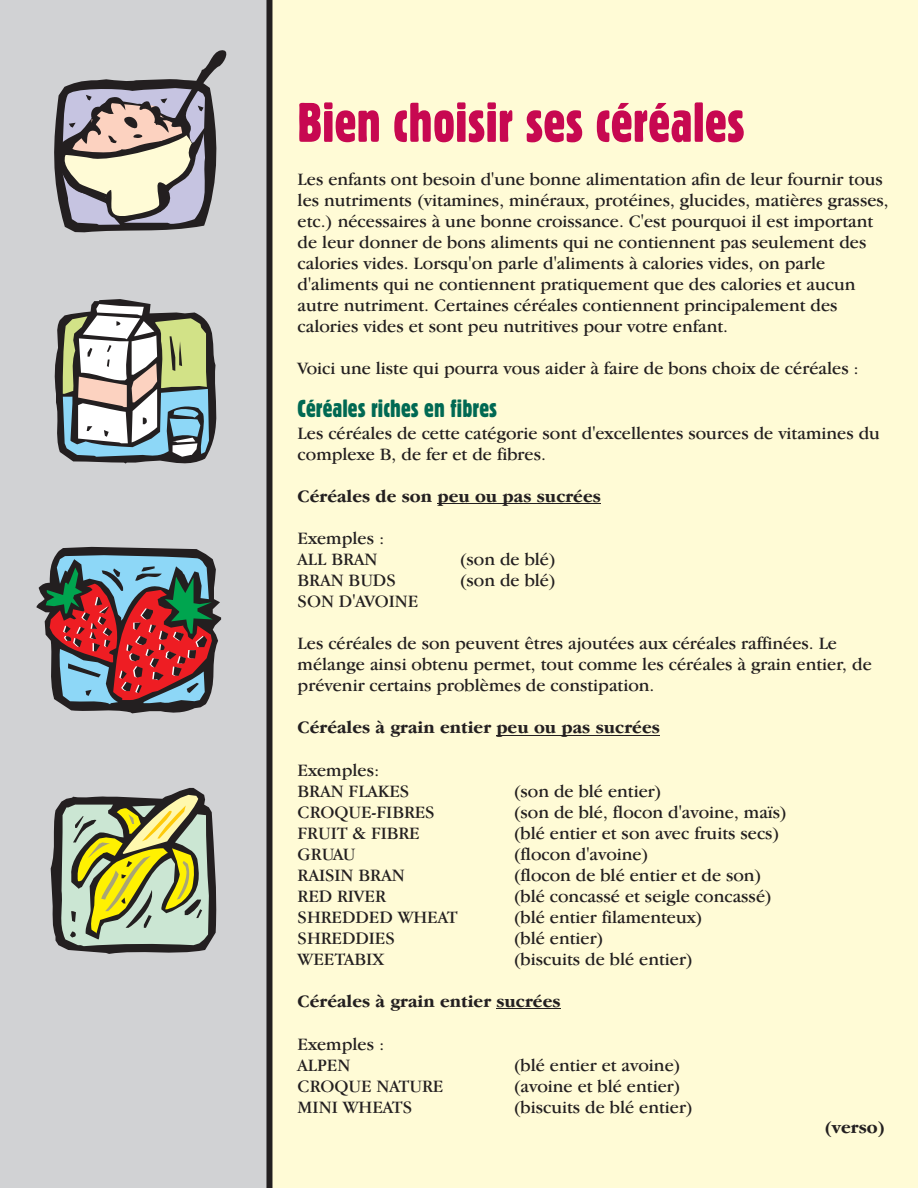
<style>
.page{position:relative;width:918px;height:1188px;background:#fff}
.page>*{position:absolute;margin:0;border:0;box-sizing:border-box;transform-origin:0 0}
.t1{font:54px "Gothic 821 Cn BT";color:#c70851}
.t2{font:24px "Gothic 821 Cn BT";color:#006953}
.t3{font:18px/21px "Garmd ITC Bk BT";color:#231f20}
.t4{font:700 18px "Garmd ITC Bk BT";color:#231f20}
</style>
<div class="page">
<div style="left:272px;top:0;width:646px;height:1188px;background:#fffbd6"></div>
<div style="left:0;top:0;width:266px;height:1188px;background:#d1d2d4"></div>
<svg style="left:51px;top:49px;width:180px;height:184px;background:#aaa4a3"></svg>
<svg style="left:51px;top:788px;width:167px;height:168px;background:#a0a678"></svg>
<svg style="left:36px;top:547px;width:185px;height:166px;background:#85666b"></svg>
<svg style="left:54px;top:299px;width:170px;height:167px"></svg>
<div style="left:266px;top:0;width:6px;height:1188px;background:#231f20"></div>
<hr style="left:437px;top:503px;width:164px;height:1px;background:#231f20">
<hr style="left:496px;top:735px;width:164px;height:1px;background:#231f20">
<hr style="left:496px;top:1009px;width:65px;height:1px;background:#231f20">
<h1 class="t1" style="left:298px;top:92px;width:449px">Bien choisir ses céréales</h1>
<p class="t3" style="left:298px;top:170px;width:593px">Les enfants ont besoin d'une bonne alimentation afin de leur fournir tous les nutriments (vitamines, minéraux, protéines, glucides, matières grasses, etc.) nécessaires à une bonne croissance. C'est pourquoi il est important de leur donner de bons aliments qui ne contiennent pas seulement des calories vides. Lorsqu'on parle d'aliments à calories vides, on parle d'aliments qui ne contiennent pratiquement que des calories et aucun autre nutriment. Certaines céréales contiennent principalement des calories vides et sont peu nutritives pour votre enfant.</p>
<p class="t3" style="left:298px;top:359px;width:563px">Voici une liste qui pourra vous aider à faire de bons choix de céréales :</p>
<h2 class="t2" style="left:298px;top:395px;width:201px">Céréales riches en fibres</h2>
<p class="t3" style="left:298px;top:424px;width:584px">Les céréales de cette catégorie sont d'excellentes sources de vitamines du complexe B, de fer et de fibres.</p>
<p class="t4" style="left:298px;top:489px;width:305px">Céréales de son peu ou pas sucrées</p>
<p class="t3" style="left:298px;top:530px;width:88px">Exemples :<br>ALL BRAN</p>
<p class="t3" style="left:460px;top:551px;width:98px">(son de blé)</p>
<p class="t3" style="left:298px;top:572px;width:100px">BRAN BUDS</p>
<p class="t3" style="left:460px;top:572px;width:98px">(son de blé)</p>
<p class="t3" style="left:298px;top:593px;width:122px">SON D'AVOINE</p>
<p class="t3" style="left:298px;top:635px;width:576px">Les céréales de son peuvent êtres ajoutées aux céréales raffinées. Le mélange ainsi obtenu permet, tout comme les céréales à grain entier, de prévenir certains problèmes de constipation.</p>
<p class="t4" style="left:298px;top:721px;width:364px">Céréales à grain entier peu ou pas sucrées</p>
<p class="t3" style="left:298px;top:761px;width:113px">Exemples:<br>BRAN FLAKES</p>
<p class="t3" style="left:514px;top:782px;width:150px">(son de blé entier)</p>
<p class="t3" style="left:298px;top:803px;width:139px">CROQUE-FIBRES</p>
<p class="t3" style="left:514px;top:803px;width:275px">(son de blé, flocon d'avoine, maïs)</p>
<p class="t3" style="left:298px;top:824px;width:124px">FRUIT &amp; FIBRE</p>
<p class="t3" style="left:514px;top:824px;width:268px">(blé entier et son avec fruits secs)</p>
<p class="t3" style="left:298px;top:845px;width:60px">GRUAU</p>
<p class="t3" style="left:514px;top:845px;width:137px">(flocon d'avoine)</p>
<p class="t3" style="left:298px;top:866px;width:109px">RAISIN BRAN</p>
<p class="t3" style="left:514px;top:866px;width:250px">(flocon de blé entier et de son)</p>
<p class="t3" style="left:298px;top:887px;width:90px">RED RIVER</p>
<p class="t3" style="left:514px;top:887px;width:260px">(blé concassé et seigle concassé)</p>
<p class="t3" style="left:298px;top:908px;width:161px">SHREDDED WHEAT</p>
<p class="t3" style="left:514px;top:908px;width:191px">(blé entier filamenteux)</p>
<p class="t3" style="left:298px;top:929px;width:99px">SHREDDIES</p>
<p class="t3" style="left:514px;top:929px;width:92px">(blé entier)</p>
<p class="t3" style="left:298px;top:950px;width:88px">WEETABIX</p>
<p class="t3" style="left:514px;top:950px;width:181px">(biscuits de blé entier)</p>
<p class="t4" style="left:298px;top:994px;width:265px">Céréales à grain entier sucrées</p>
<p class="t3" style="left:298px;top:1035px;width:88px">Exemples :<br>ALPEN</p>
<p class="t3" style="left:514px;top:1056px;width:169px">(blé entier et avoine)</p>
<p class="t3" style="left:298px;top:1077px;width:147px">CROQUE NATURE</p>
<p class="t3" style="left:514px;top:1077px;width:169px">(avoine et blé entier)</p>
<p class="t3" style="left:298px;top:1098px;width:116px">MINI WHEATS</p>
<p class="t3" style="left:514px;top:1098px;width:181px">(biscuits de blé entier)</p>
<p class="t4" style="left:825px;top:1121px;width:61px">(verso)</p>
</div>
